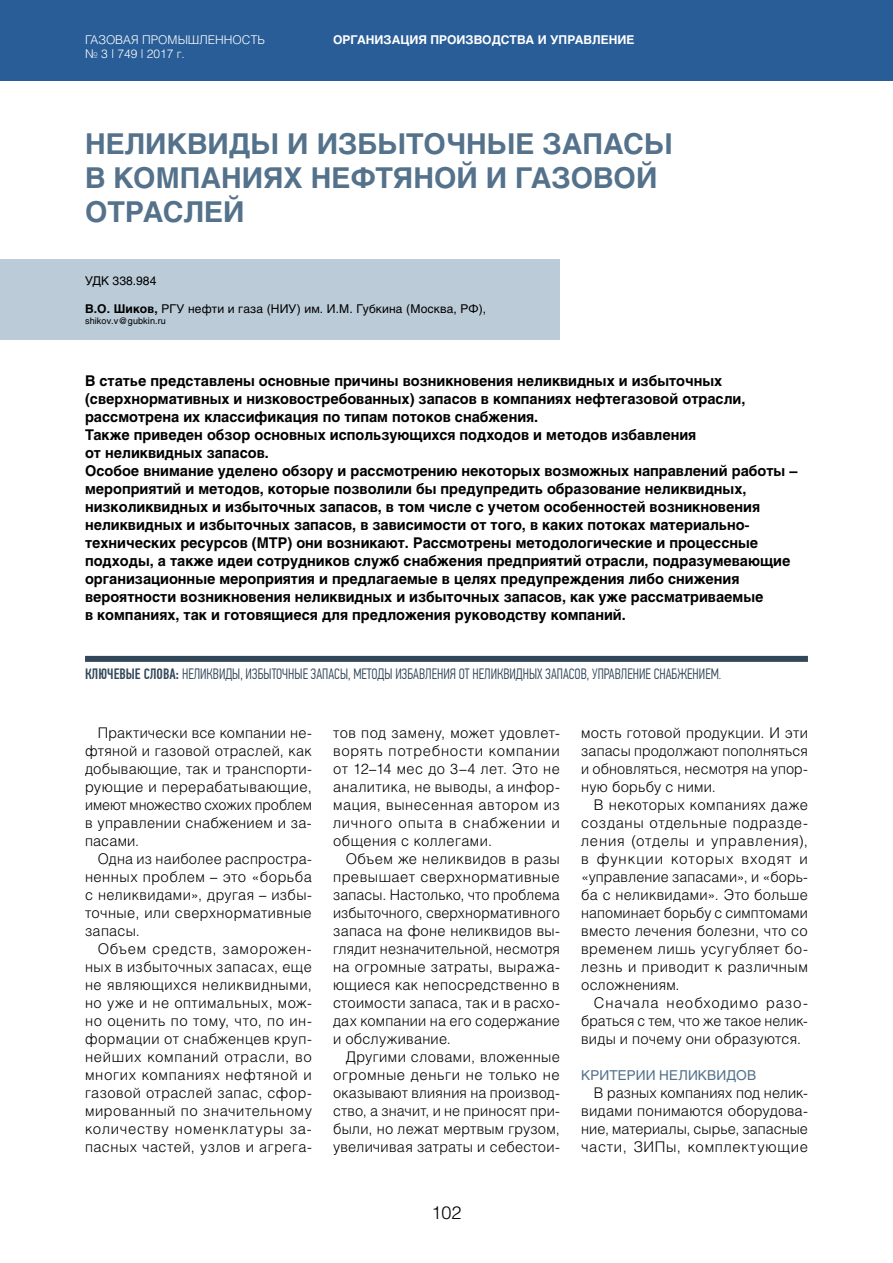
<style>
.page{position:relative;width:893px;height:1263px;background:#fff}
.page>*{position:absolute;margin:0;border:0;box-sizing:border-box;transform-origin:0 0}
.t1{font:700 28.5px/34.2px "Helios C";color:#54728b}
.t2{font:300 18px "Helios";color:#000}
.t3{font:300 15px "PF Din Text Comp Pro";color:#32485a}
.t4{font:300 14.7px/18px "Helios";letter-spacing:.02em;color:#000;text-align:justify}
.t5{font:700 14.7px/18px "Helios C";color:#000}
.t6{font:13.5px "Helios C";letter-spacing:.01em;color:#54728b}
.t7{font:12px "Helios C";letter-spacing:.01em;color:#000}
.t8{font:300 12px/14.4px "Helios";color:#fff}
.t9{font:700 12px "Helios C";color:#fff}
.t10{font:9px "Helios C";letter-spacing:.01em;color:#000}
.s1{font-weight:700}
.s2{font-weight:500}
</style>
<div class="page">
<div style="left:0;top:0;width:893px;height:81px;background:#295d97"></div>
<div style="left:0;top:259px;width:560px;height:81px;background:#bbcbd8"></div>
<div style="left:85px;top:656px;width:723px;height:6px;background:#32485a"></div>
<p class="t8" style="left:85px;top:32px;width:181px">ГАЗОВАЯ ПРОМЫШЛЕННОСТЬ № 3 | 749 | 2017 г.</p>
<p class="t9" style="left:333px;top:32px;width:303px">ОРГАНИЗАЦИЯ ПРОИЗВОДСТВА И УПРАВЛЕНИЕ</p>
<h1 class="t1" style="left:85px;top:127px;width:589px">НЕЛИКВИДЫ И ИЗБЫТОЧНЫЕ ЗАПАСЫ<br>В КОМПАНИЯХ НЕФТЯНОЙ И ГАЗОВОЙ<br>ОТРАСЛЕЙ</h1>
<p class="t7" style="left:85px;top:273px;width:73px">УДК 338.984</p>
<p class="t7" style="left:85px;top:302px;width:403px"><span class="s1">В.О. Шиков,</span> РГУ нефти и газа (НИУ) им. И.М. Губкина (Москва, РФ),</p>
<p class="t10" style="left:85px;top:316px;width:82px">shikov.v@gubkin.ru</p>
<p class="t5" style="left:85px;top:372px;width:714px">В статье представлены основные причины возникновения неликвидных и избыточных (сверхнормативных и низковостребованных) запасов в компаниях нефтегазовой отрасли, рассмотрена их классификация по типам потоков снабжения.<br>Также приведен обзор основных использующихся подходов и методов избавления<br>от неликвидных запасов.<br>Особое внимание уделено обзору и рассмотрению некоторых возможных направлений работы – мероприятий и методов, которые позволили бы предупредить образование неликвидных, низколиквидных и избыточных запасов, в том числе с учетом особенностей возникновения неликвидных и избыточных запасов, в зависимости от того, в каких потоках материально&shy;технических ресурсов (МТР) они возникают. Рассмотрены методологические и процессные подходы, а также идеи сотрудников служб снабжения предприятий отрасли, подразумевающие организационные мероприятия и предлагаемые в целях предупреждения либо снижения вероятности возникновения неликвидных и избыточных запасов, как уже рассматриваемые<br>в компаниях, так и готовящиеся для предложения руководству компаний.</p>
<p class="t3" style="left:85px;top:665px;width:638px"><span class="s2">КЛЮЧЕВЫЕ СЛОВА:</span> неликвиды, избыточные запасы, методы избавления от неликвидных запасов, управление снабжением.</p>
<p class="t4" style="left:85px;top:724px;width:228px;text-indent:13px">Практически все компании не&shy;фтяной и газовой отраслей, как добывающие, так и транспорти&shy;рующие и перерабатывающие, имеют множество схожих проблем в управлении снабжением и за&shy;пасами.</p>
<p class="t4" style="left:85px;top:850px;width:228px;text-indent:13px">Одна из наиболее распростра&shy;ненных проблем – это «борьба с неликвидами», другая – избы&shy;точные, или сверхнормативные запасы.</p>
<p class="t4" style="left:85px;top:940px;width:228px;text-indent:13px">Объем средств, заморожен&shy;ных в избыточных запасах, еще не являющихся неликвидными, но уже и не оптимальных, мож&shy;но оценить по тому, что, по ин&shy;формации от снабженцев круп&shy;нейших компаний отрасли, во многих компаниях нефтяной и газовой отраслей запас, сфор&shy;мированный по значительному количеству номенклатуры за&shy;пасных частей, узлов и агрега-</p>
<p class="t4" style="left:333px;top:724px;width:228px">тов под замену, может удовлет&shy;ворять потребности компании от 12–14 мес до 3–4 лет. Это не аналитика, не выводы, а инфор&shy;мация, вынесенная автором из личного опыта в снабжении и общения с коллегами.</p>
<p class="t4" style="left:333px;top:850px;width:228px;text-indent:13px">Объем же неликвидов в разы превышает сверхнормативные запасы. Настолько, что проблема избыточного, сверхнормативного запаса на фоне неликвидов вы&shy;глядит незначительной, несмотря на огромные затраты, выража&shy;ющиеся как непосредственно в стоимости запаса, так и в расхо&shy;дах компании на его содержание и обслуживание.</p>
<p class="t4" style="left:333px;top:1048px;width:228px;text-indent:13px">Другими словами, вложенные огромные деньги не только не оказывают влияния на производ&shy;ство, а значит, и не приносят при&shy;были, но лежат мертвым грузом, увеличивая затраты и себестои-</p>
<p class="t2" style="left:431px;top:1201px;width:32px">102</p>
<p class="t4" style="left:581px;top:724px;width:228px">мость готовой продукции. И эти запасы продолжают пополняться и обновляться, несмотря на упор&shy;ную борьбу с ними.</p>
<p class="t4" style="left:581px;top:796px;width:228px;text-indent:13px">В некоторых компаниях даже созданы отдельные подразде&shy;ления (отделы и управления), в функции которых входят и «управление запасами», и «борь&shy;ба с неликвидами». Это больше напоминает борьбу с симптомами вместо лечения болезни, что со временем лишь усугубляет бо&shy;лезнь и приводит к различным осложнениям.</p>
<p class="t4" style="left:581px;top:994px;width:228px;text-indent:13px">Сначала необходимо разо&shy;браться с тем, что же такое нелик&shy;виды и почему они образуются.</p>
<p class="t6" style="left:581px;top:1067px;width:177px">КРИТЕРИИ НЕЛИКВИДОВ</p>
<p class="t4" style="left:581px;top:1084px;width:228px;text-indent:13px">В разных компаниях под нелик&shy;видами понимаются оборудова&shy;ние, материалы, сырье, запасные части, ЗИПы, комплектующие</p>
</div>
